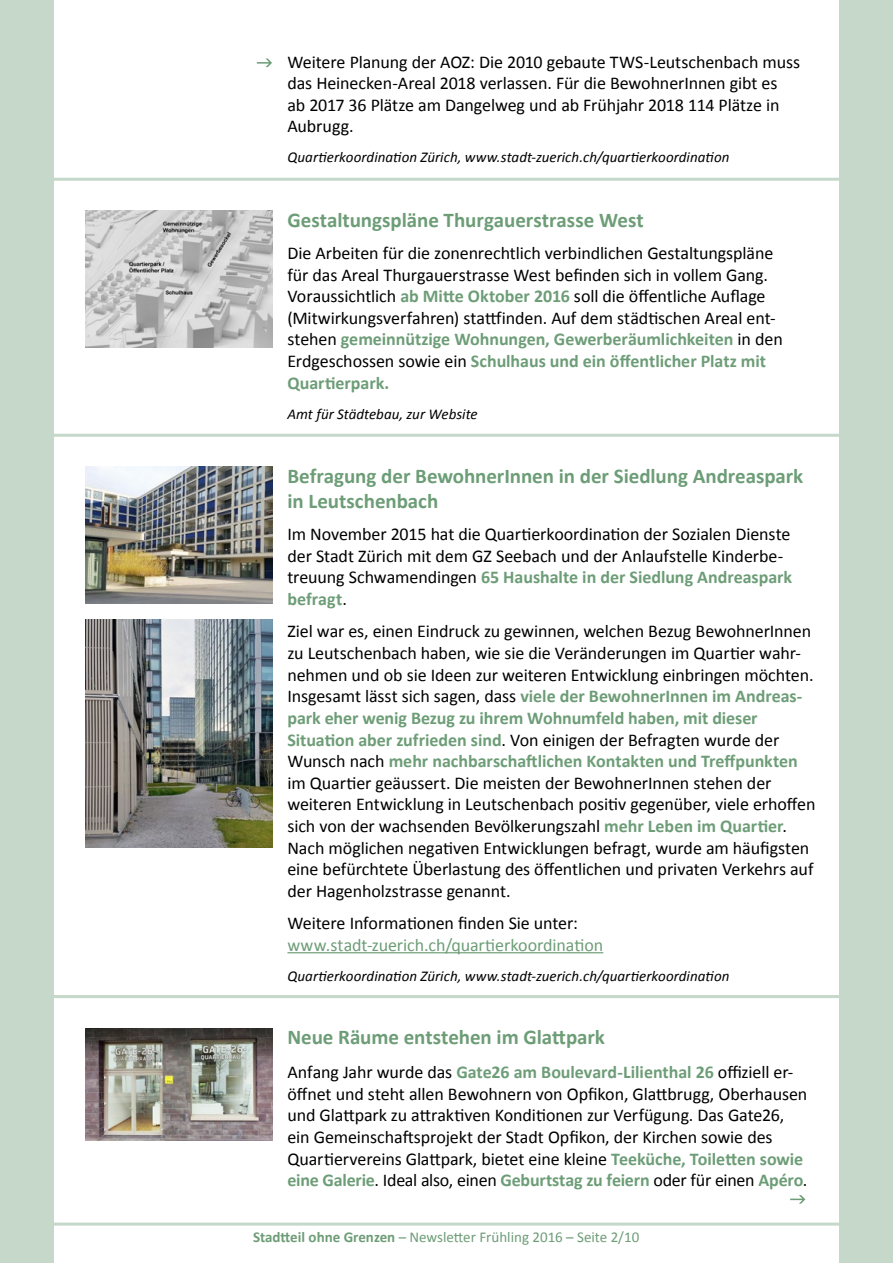
<style>
.page{position:relative;width:893px;height:1263px;background:#c5d8c9}
.page>*{position:absolute;margin:0;border:0;box-sizing:border-box;transform-origin:0 0}
.t1{font:700 21px/25.2px "Calibri";letter-spacing:-.005em;color:#6d9d77}
.t2{font:18px/21.6px "Calibri";letter-spacing:-.005em;color:#000}
.t3{font:18px "Calibri";letter-spacing:-.005em;color:#6d9d77}
.t4{font:italic 15px "Calibri";color:#000}
.t5{font:15px "Calibri";color:#6d9d77}
.s1{font-weight:700;color:#6d9d77}
.s2{font-weight:700}
</style>
<div class="page">
<div style="left:54px;top:0;width:785px;height:1263px;background:#fff"></div>
<hr style="left:0;top:178px;width:893px;height:3px;background:#c5d8c9">
<hr style="left:0;top:434px;width:893px;height:3px;background:#c5d8c9">
<hr style="left:0;top:995px;width:893px;height:3px;background:#c5d8c9">
<hr style="left:287px;top:952px;width:316px;height:1px;background:#6d9d77">
<img style="left:85px;top:211px;width:187px;height:136px">
<img style="left:85px;top:467px;width:187px;height:136px">
<img style="left:85px;top:620px;width:187px;height:227px">
<svg style="left:790px;top:1195px;width:15px;height:9px"></svg>
<hr style="left:0;top:1222px;width:893px;height:3px;background:#c5d8c9">
<svg style="left:257px;top:59px;width:15px;height:8px"></svg>
<img style="left:85px;top:1028px;width:187px;height:112px">
<p class="t2" style="left:287px;top:51px;width:514px">Weitere Planung der AOZ: Die 2010 gebaute TWS-Leutschenbach muss das Heinecken-Areal 2018 verlassen. Für die BewohnerInnen gibt es<br>ab 2017 36 Plätze am Dangelweg und ab Frühjahr 2018 114 Plätze in Aubrugg.</p>
<p class="t4" style="left:287px;top:147px;width:443px">Quartierkoordination Zürich, www.stadt-zuerich.ch/quartierkoordination</p>
<p class="t1" style="left:287px;top:207px;width:358px">Gestaltungspläne Thurgauerstrasse West</p>
<p class="t2" style="left:287px;top:242px;width:497px">Die Arbeiten für die zonenrechtlich verbindlichen Gestaltungspläne für das Areal Thurgauerstrasse West befinden sich in vollem Gang.<br>Voraussichtlich <span class="s1">ab Mitte Oktober 2016</span> soll die öffentliche Auflage (Mitwirkungsverfahren) stattfinden. Auf dem städtischen Areal ent&shy;stehen <span class="s1">gemeinnützige Wohnungen, Gewerberäumlichkeiten</span> in den Erdgeschossen sowie ein <span class="s1">Schulhaus und ein öffentlicher Platz mit Quartierpark.</span></p>
<p class="t4" style="left:287px;top:403px;width:192px">Amt für Städtebau, zur Website</p>
<p class="t1" style="left:287px;top:463px;width:517px">Befragung der BewohnerInnen in der Siedlung Andreaspark in Leutschenbach</p>
<p class="t2" style="left:287px;top:524px;width:506px">Im November 2015 hat die Quartierkoordination der Sozialen Dienste der Stadt Zürich mit dem GZ Seebach und der Anlaufstelle Kinderbe&shy;treuung Schwamendingen <span class="s1">65 Haushalte in der Siedlung Andreaspark befragt</span>.</p>
<p class="t2" style="left:287px;top:621px;width:530px">Ziel war es, einen Eindruck zu gewinnen, welchen Bezug BewohnerInnen zu Leutschenbach haben, wie sie die Veränderungen im Quartier wahr&shy;nehmen und ob sie Ideen zur weiteren Entwicklung einbringen möchten.<br>Insgesamt lässt sich sagen, dass <span class="s1">viele der BewohnerInnen im Andreas&shy;park eher wenig Bezug zu ihrem Wohnumfeld haben, mit dieser Situation aber zufrieden sind</span>. Von einigen der Befragten wurde der Wunsch nach <span class="s1">mehr nachbarschaftlichen Kontakten und Treffpunkten </span>im Quartier geäussert. Die meisten der BewohnerInnen stehen der weiteren Entwicklung in Leutschenbach positiv gegenüber, viele erhoffen sich von der wachsenden Bevölkerungszahl <span class="s1">mehr Leben im Quartier</span>.<br>Nach möglichen negativen Entwicklungen befragt, wurde am häufigsten eine befürchtete Überlastung des öffentlichen und privaten Verkehrs auf der Hagenholzstrasse genannt.</p>
<p class="t2" style="left:287px;top:912px;width:292px">Weitere Informationen finden Sie unter:</p>
<p class="t3" style="left:287px;top:933px;width:317px">www.stadt-zuerich.ch/quartierkoordination</p>
<p class="t4" style="left:287px;top:965px;width:443px">Quartierkoordination Zürich, www.stadt-zuerich.ch/quartierkoordination</p>
<p class="t1" style="left:287px;top:1024px;width:319px">Neue Räume entstehen im Glattpark</p>
<p class="t2" style="left:287px;top:1061px;width:521px">Anfang Jahr wurde das <span class="s1">Gate26 am Boulevard-Lilienthal 26</span> offiziell er&shy;öffnet und steht allen Bewohnern von Opfikon, Glattbrugg, Oberhausen und Glattpark zu attraktiven Konditionen zur Verfügung. Das Gate26, ein Gemeinschaftsprojekt der Stadt Opfikon, der Kirchen sowie des Quartiervereins Glattpark, bietet eine kleine <span class="s1">Teeküche, Toiletten sowie eine Galerie</span>. Ideal also, einen <span class="s1">Geburtstag zu feiern</span> oder für einen <span class="s1">Apéro</span>.</p>
<p class="t5" style="left:253px;top:1227px;width:388px"><span class="s2">Stadtteil ohne Grenzen</span> – Newsletter Frühling 2016 – Seite 2/10</p>
</div>
